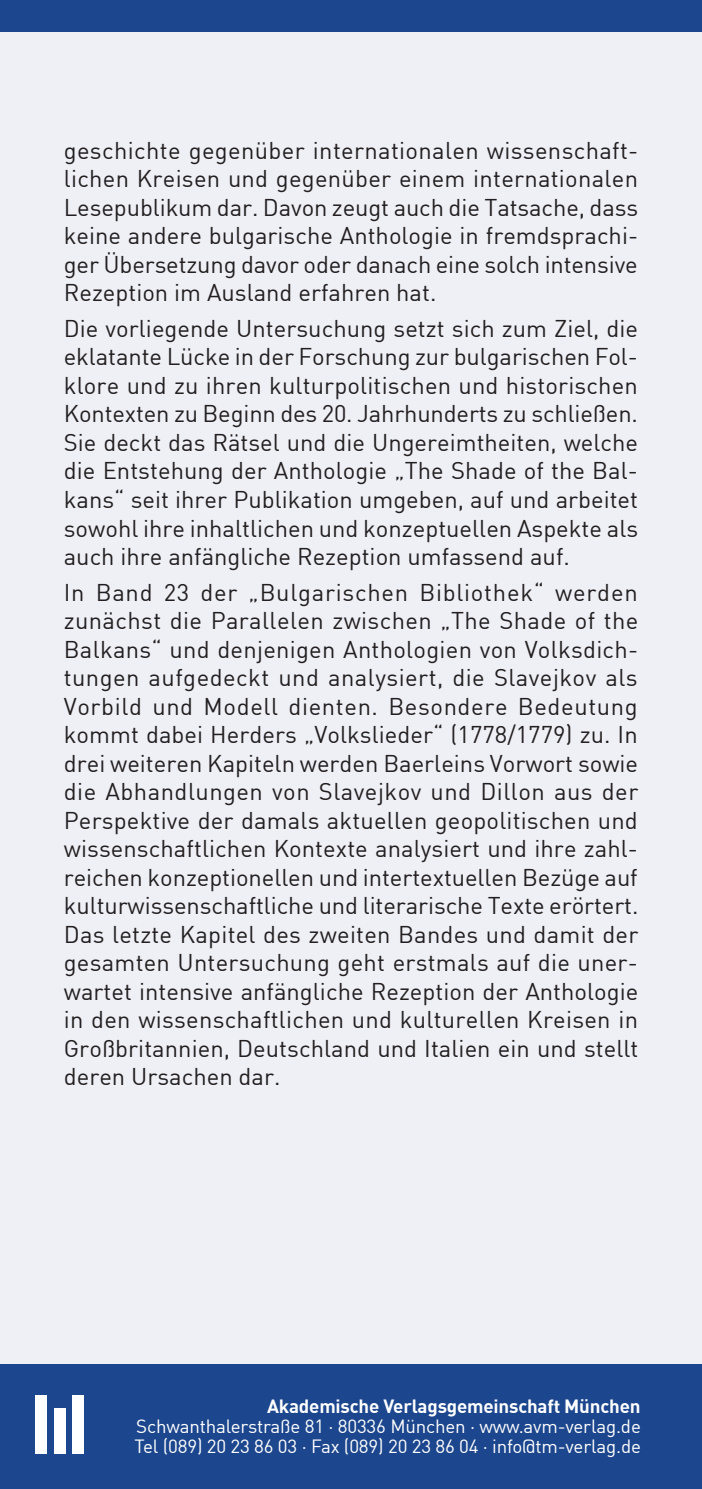
<style>
.page{position:relative;width:702px;height:1489px;background:#fff}
.page>*{position:absolute;margin:0;border:0;box-sizing:border-box;transform-origin:0 0}
.t1{font:23.75px/28.5px "DIN";color:#231f20;text-align:justify}
.t2{font:18.75px/20px "DIN";letter-spacing:-.01em;color:#fff}
.t3{font:700 18.75px "DIN";letter-spacing:-.01em;color:#fff}
</style>
<div class="page">
<div style="left:0;top:0;width:702px;height:1377px;background:#eff0f6"></div>
<div style="left:0;top:0;width:702px;height:32px;background:#1c468d"></div>
<div style="left:0;top:1364px;width:702px;height:124px;background:#1c468d"></div>
<div style="left:36px;top:1395px;width:11px;height:58px;background:#fff"></div>
<div style="left:54px;top:1407px;width:11px;height:46px;background:#fff"></div>
<div style="left:72px;top:1395px;width:12px;height:58px;background:#fff"></div>
<p class="t1" style="left:64px;top:135px;width:576px">geschichte gegenüber internationalen wissenschaft&shy;lichen Kreisen und gegenüber einem internationalen Lesepublikum dar. Davon zeugt auch die Tatsache, dass keine andere bulgarische Anthologie in fremdsprachi&shy;ger Übersetzung davor oder danach eine solch intensive Rezeption im Ausland erfahren hat.</p>
<p class="t1" style="left:64px;top:313px;width:576px">Die vorliegende Untersuchung setzt sich zum Ziel, die eklatante Lücke in der Forschung zur bulgarischen Fol&shy;klore und zu ihren kulturpolitischen und historischen Kontexten zu Beginn des 20. Jahrhunderts zu schließen.<br>Sie deckt das Rätsel und die Ungereimtheiten, welche die Entstehung der Anthologie „The Shade of the Bal&shy;kans“ seit ihrer Publikation umgeben, auf und arbeitet sowohl ihre inhaltlichen und konzeptuellen Aspekte als auch ihre anfängliche Rezeption umfassend auf.</p>
<p class="t1" style="left:64px;top:577px;width:576px">In Band 23 der „Bulgarischen Bibliothek“ werden zunächst die Parallelen zwischen „The Shade of the Balkans“ und denjenigen Anthologien von Volksdich&shy;tungen aufgedeckt und analysiert, die Slavejkov als Vorbild und Modell dienten. Besondere Bedeutung kommt dabei Herders „Volkslieder“ (1778/1779) zu. In drei weiteren Kapiteln werden Baerleins Vorwort sowie die Abhandlungen von Slavejkov und Dillon aus der Perspektive der damals aktuellen geopolitischen und wissenschaftlichen Kontexte analysiert und ihre zahl&shy;reichen konzeptionellen und intertextuellen Bezüge auf kulturwissenschaftliche und literarische Texte erörtert.<br>Das letzte Kapitel des zweiten Bandes und damit der gesamten Untersuchung geht erstmals auf die uner&shy;wartet intensive anfängliche Rezeption der Anthologie in den wissenschaftlichen und kulturellen Kreisen in Großbritannien, Deutschland und Italien ein und stellt deren Ursachen dar.</p>
<p class="t3" style="left:267px;top:1393px;width:375px">Akademische Verlagsgemeinschaft München</p>
<p class="t2" style="left:134px;top:1415px;width:508px">Schwanthalerstraße 81 · 80336 München · www.avm-verlag.de<br>Tel (089) 20 23 86 03 · Fax (089) 20 23 86 04 · info@tm-verlag.de</p>
</div>
